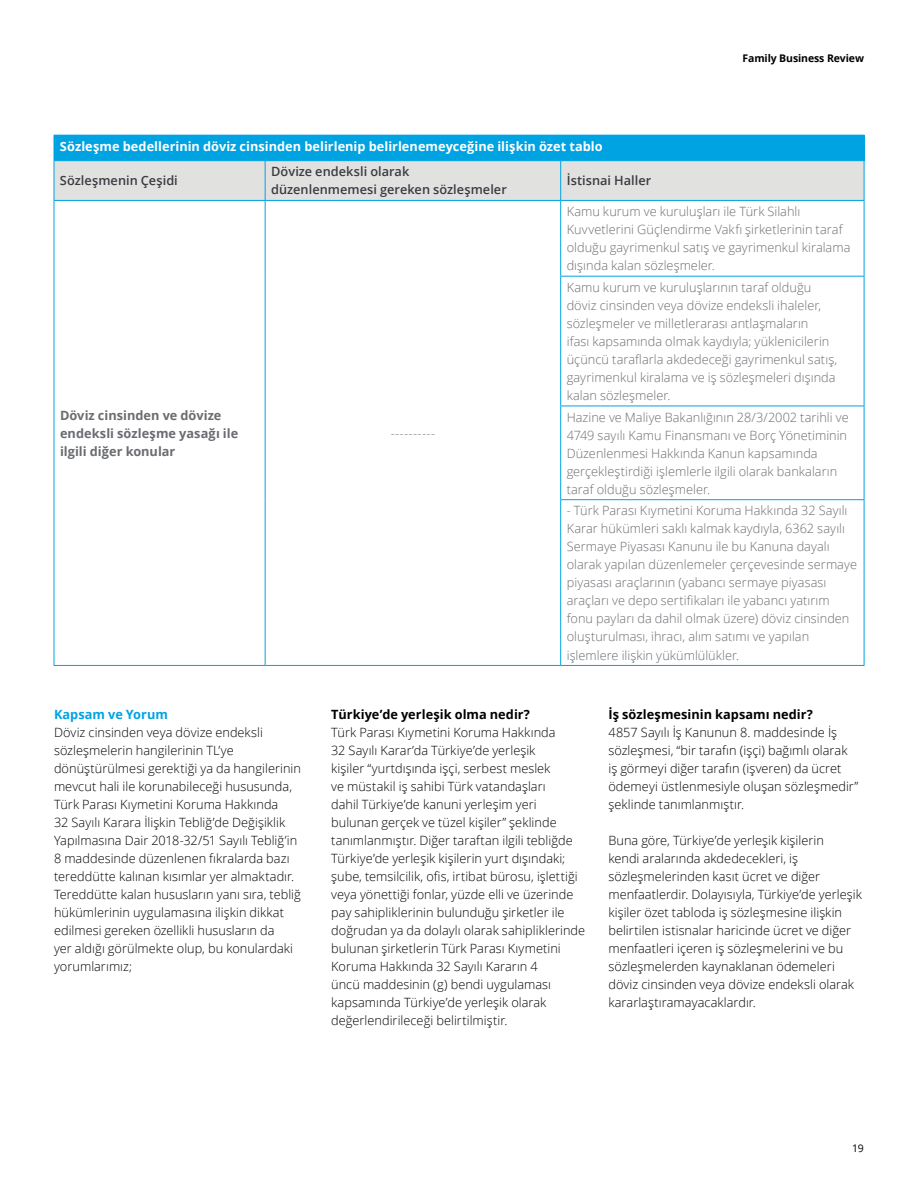
<style>
.page{position:relative;width:918px;height:1188px;background:#fff}
.page>*{position:absolute;margin:0;border:0;box-sizing:border-box;transform-origin:0 0}
.t1{font:300 12.75px/18px "Open Sans";color:#000}
.t2{font:300 12.75px/18px "Open Sans";color:#6a6c71}
.t3{font:600 12.75px/18px "Open Sans";letter-spacing:.005em;color:#3a3c42}
.t4{font:700 12.75px "Open Sans";letter-spacing:.005em;color:#fff}
.t5{font:700 12.75px/18px "Open Sans";letter-spacing:.005em;color:#6a6c71}
.t6{font:700 12.75px "Open Sans";letter-spacing:.005em;color:#000}
.t7{font:700 12.75px "Open Sans";color:#00a3e2}
.t8{font:700 10.5px "Open Sans";letter-spacing:-.01em;color:#000}
.t9{font:10.5px "Open Sans";color:#000}
</style>
<div class="page">
<hr style="left:54px;top:135px;width:211px;height:1px;background:#00a3e2">
<hr style="left:265px;top:135px;width:296px;height:1px;background:#00a3e2">
<hr style="left:561px;top:135px;width:303px;height:1px;background:#00a3e2">
<hr style="left:54px;top:200px;width:211px;height:1px;background:#00a3e2">
<hr style="left:265px;top:200px;width:296px;height:1px;background:#00a3e2">
<hr style="left:265px;top:201px;width:1px;height:75px;background:#00a3e2">
<hr style="left:561px;top:200px;width:303px;height:1px;background:#00a3e2">
<hr style="left:560px;top:201px;width:1px;height:75px;background:#00a3e2">
<hr style="left:265px;top:276px;width:1px;height:130px;background:#00a3e2">
<hr style="left:560px;top:276px;width:304px;height:1px;background:#00a3e2">
<hr style="left:560px;top:277px;width:1px;height:129px;background:#00a3e2">
<hr style="left:265px;top:406px;width:1px;height:94px;background:#00a3e2">
<hr style="left:560px;top:406px;width:304px;height:1px;background:#00a3e2">
<hr style="left:560px;top:406px;width:1px;height:93px;background:#00a3e2">
<hr style="left:265px;top:500px;width:1px;height:165px;background:#00a3e2">
<hr style="left:560px;top:499px;width:304px;height:1px;background:#00a3e2">
<hr style="left:560px;top:500px;width:1px;height:165px;background:#00a3e2">
<hr style="left:54px;top:665px;width:211px;height:1px;background:#00a3e2">
<hr style="left:265px;top:665px;width:296px;height:1px;background:#00a3e2">
<hr style="left:561px;top:665px;width:303px;height:1px;background:#00a3e2">
<svg style="left:54px;top:136px;width:811px;height:64px;background:#87c8e0"></svg>
<hr style="left:54px;top:161px;width:1px;height:39px;background:#00a3e2">
<hr style="left:864px;top:161px;width:1px;height:39px;background:#00a3e2">
<hr style="left:54px;top:201px;width:1px;height:75px;background:#00a3e2">
<hr style="left:864px;top:201px;width:1px;height:75px;background:#00a3e2">
<hr style="left:54px;top:276px;width:1px;height:130px;background:#00a3e2">
<hr style="left:864px;top:277px;width:1px;height:129px;background:#00a3e2">
<hr style="left:54px;top:406px;width:1px;height:94px;background:#00a3e2">
<hr style="left:864px;top:406px;width:1px;height:93px;background:#00a3e2">
<hr style="left:54px;top:500px;width:1px;height:165px;background:#00a3e2">
<hr style="left:864px;top:500px;width:1px;height:165px;background:#00a3e2">
<p class="t4" style="left:60px;top:137px;width:544px">Sözleşme bedellerinin döviz cinsinden belirlenip belirlenemeyceğine ilişkin özet tablo</p>
<p class="t3" style="left:60px;top:172px;width:119px">Sözleşmenin Çeşidi</p>
<p class="t3" style="left:271px;top:163px;width:237px">Dövize endeksli olarak düzenlenmemesi gereken sözleşmeler</p>
<p class="t3" style="left:567px;top:172px;width:86px">İstisnai Haller</p>
<p class="t8" style="left:743px;top:51px;width:123px">Family Business Review</p>
<p class="t5" style="left:60px;top:406px;width:180px">Döviz cinsinden ve dövize endeksli sözleşme yasağı ile ilgili diğer konular</p>
<p class="t7" style="left:54px;top:705px;width:115px">Kapsam ve Yorum</p>
<p class="t1" style="left:54px;top:723px;width:249px">Döviz cinsinden veya dövize endeksli sözleşmelerin hangilerinin TL’ye dönüştürülmesi gerektiği ya da hangilerinin mevcut hali ile korunabileceği hususunda, Türk Parası Kıymetini Koruma Hakkında<br>32 Sayılı Karara İlişkin Tebliğ’de Değişiklik Yapılmasına Dair 2018-32/51 Sayılı Tebliğ’in 8 maddesinde düzenlenen fıkralarda bazı tereddütte kalınan kısımlar yer almaktadır.<br>Tereddütte kalan hususların yanı sıra, tebliğ hükümlerinin uygulamasına ilişkin dikkat edilmesi gereken özellikli hususların da<br>yer aldığı görülmekte olup, bu konulardaki yorumlarımız;</p>
<p class="t2" style="left:391px;top:424px;width:46px">----------</p>
<p class="t2" style="left:567px;top:202px;width:285px">Kamu kurum ve kuruluşları ile Türk Silahlı Kuvvetlerini Güçlendirme Vakfı şirketlerinin taraf olduğu gayrimenkul satış ve gayrimenkul kiralama dışında kalan sözleşmeler.</p>
<p class="t2" style="left:567px;top:278px;width:272px">Kamu kurum ve kuruluşlarının taraf olduğu döviz cinsinden veya dövize endeksli ihaleler, sözleşmeler ve milletlerarası antlaşmaların<br>ifası kapsamında olmak kaydıyla; yüklenicilerin üçüncü taraflarla akdedeceği gayrimenkul satış, gayrimenkul kiralama ve iş sözleşmeleri dışında kalan sözleşmeler.</p>
<p class="t2" style="left:567px;top:408px;width:284px">Hazine ve Maliye Bakanlığının 28/3/2002 tarihli ve 4749 sayılı Kamu Finansmanı ve Borç Yönetiminin Düzenlenmesi Hakkında Kanun kapsamında gerçekleştirdiği işlemlerle ilgili olarak bankaların taraf olduğu sözleşmeler.</p>
<p class="t2" style="left:567px;top:502px;width:292px">- Türk Parası Kıymetini Koruma Hakkında 32 Sayılı Karar hükümleri saklı kalmak kaydıyla, 6362 sayılı Sermaye Piyasası Kanunu ile bu Kanuna dayalı olarak yapılan düzenlemeler çerçevesinde sermaye piyasası araçlarının (yabancı sermaye piyasası araçları ve depo sertifikaları ile yabancı yatırım fonu payları da dahil olmak üzere) döviz cinsinden oluşturulması, ihracı, alım satımı ve yapılan işlemlere ilişkin yükümlülükler.</p>
<p class="t6" style="left:331px;top:706px;width:200px">Türkiye’de yerleşik olma nedir?</p>
<p class="t1" style="left:331px;top:723px;width:256px">Türk Parası Kıymetini Koruma Hakkında<br>32 Sayılı Karar’da Türkiye’de yerleşik<br>kişiler “yurtdışında işçi, serbest meslek<br>ve müstakil iş sahibi Türk vatandaşları<br>dahil Türkiye’de kanuni yerleşim yeri bulunan gerçek ve tüzel kişiler” şeklinde tanımlanmıştır. Diğer taraftan ilgili tebliğde Türkiye’de yerleşik kişilerin yurt dışındaki; şube, temsilcilik, ofis, irtibat bürosu, işlettiği veya yönettiği fonlar, yüzde elli ve üzerinde pay sahipliklerinin bulunduğu şirketler ile doğrudan ya da dolaylı olarak sahipliklerinde bulunan şirketlerin Türk Parası Kıymetini Koruma Hakkında 32 Sayılı Kararın 4<br>üncü maddesinin (g) bendi uygulaması kapsamında Türkiye’de yerleşik olarak değerlendirileceği belirtilmiştir.</p>
<p class="t6" style="left:608px;top:706px;width:206px">İş sözleşmesinin kapsamı nedir?</p>
<p class="t1" style="left:608px;top:723px;width:251px">4857 Sayılı İş Kanunun 8. maddesinde İş sözleşmesi, “bir tarafın (işçi) bağımlı olarak iş görmeyi diğer tarafın (işveren) da ücret ödemeyi üstlenmesiyle oluşan sözleşmedir” şeklinde tanımlanmıştır.</p>
<p class="t1" style="left:608px;top:831px;width:255px">Buna göre, Türkiye’de yerleşik kişilerin<br>kendi aralarında akdedecekleri, iş sözleşmelerinden kasıt ücret ve diğer menfaatlerdir. Dolayısıyla, Türkiye’de yerleşik kişiler özet tabloda iş sözleşmesine ilişkin belirtilen istisnalar haricinde ücret ve diğer menfaatleri içeren iş sözleşmelerini ve bu sözleşmelerden kaynaklanan ödemeleri döviz cinsinden veya dövize endeksli olarak kararlaştıramayacaklardır.</p>
<p class="t9" style="left:852px;top:1141px;width:13px">19</p>
</div>
